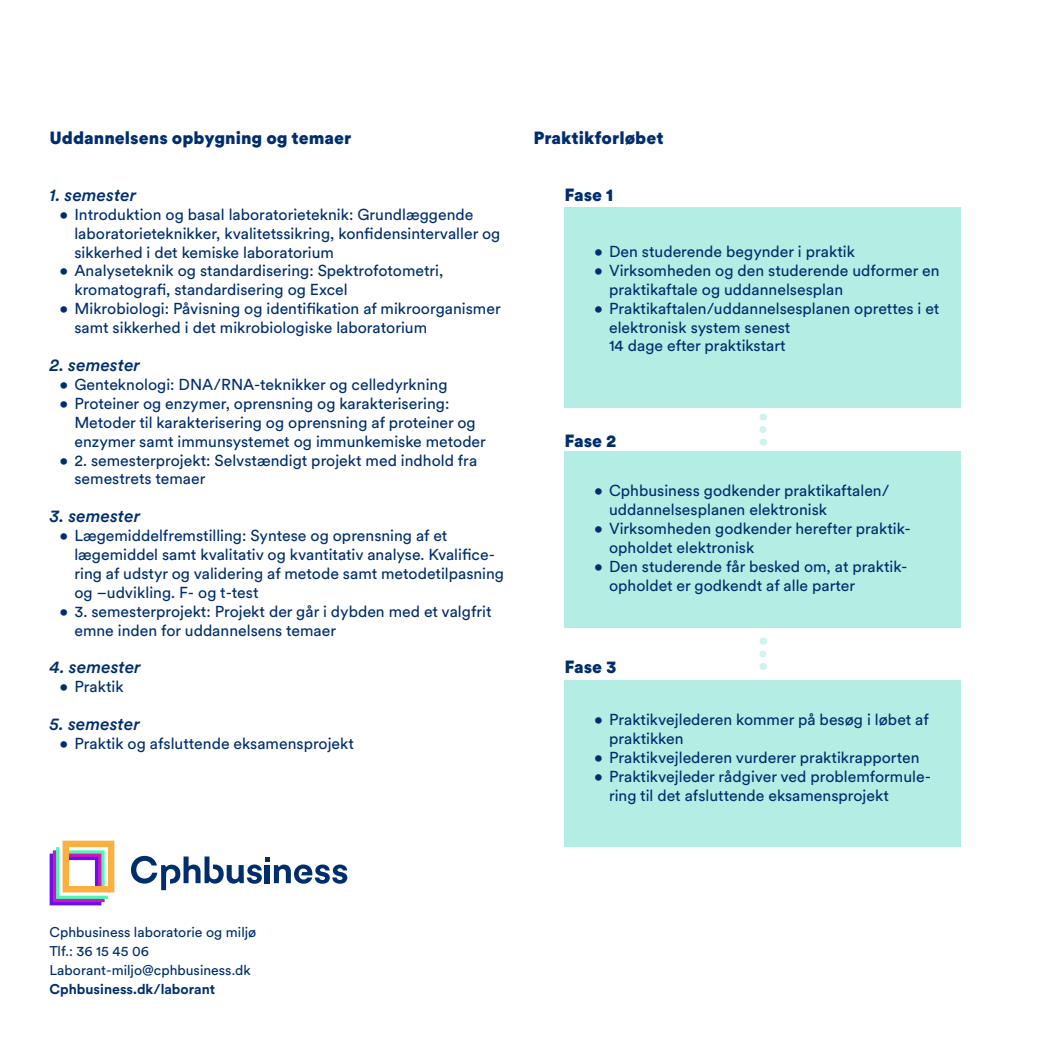
<style>
.page{position:relative;width:1042px;height:1042px;background:#fff}
.page>*{position:absolute;margin:0;border:0;box-sizing:border-box;transform-origin:0 0}
.Heading_2{font:900 17.5px "Circular XX";color:#002e6d}
.Heading_3{font:italic 500 17.5px "Circular XX";color:#002e6d}
.Liste{font:15.75px/18.9px "Circular XX";color:#002e6d}
.t1{font:14px "Circular XX";color:#002e6d}
.t2{font:700 14px "Circular XX";color:#002e6d}
</style>
<div class="page">
<div style="left:564px;top:207px;width:397px;height:201px;background:#b4ede4"></div>
<div style="left:564px;top:451px;width:397px;height:177px;background:#b4ede4"></div>
<div style="left:564px;top:680px;width:397px;height:167px;background:#b4ede4"></div>
<svg style="left:50px;top:840px;width:64px;height:65px"></svg>
<svg style="left:131px;top:856px;width:216px;height:34px"></svg>
<svg style="left:759px;top:429px;width:7px;height:17px"></svg>
<svg style="left:759px;top:654px;width:7px;height:16px"></svg>
<h2 class="Heading_2" style="left:50px;top:125px;width:303px">Uddannelsens opbygning og temaer</h2>
<h2 class="Heading_2" style="left:533px;top:125px;width:132px">Praktikforløbet</h2>
<h3 class="Heading_3" style="left:50px;top:183px;width:88px">1. semester</h3>
<p class="Liste" style="left:74px;top:204px;width:427px;text-indent:-15px">• Introduktion og basal laboratorieteknik: Grundlæggende laboratorieteknikker, kvalitetssikring, konfidensintervaller og sikkerhed i det kemiske laboratorium</p>
<p class="Liste" style="left:74px;top:261px;width:370px;text-indent:-15px">• Analyseteknik og standardisering: Spektrofotometri, kromatografi, standardisering og Excel</p>
<p class="Liste" style="left:74px;top:299px;width:428px;text-indent:-15px">• Mikrobiologi: Påvisning og identifikation af mikroorganismer samt sikkerhed i det mikrobiologiske laboratorium</p>
<h3 class="Heading_3" style="left:50px;top:353px;width:92px">2. semester</h3>
<p class="Liste" style="left:60px;top:374px;width:389px">• Genteknologi: DNA/RNA-teknikker og celledyrkning</p>
<p class="Liste" style="left:74px;top:393px;width:413px;text-indent:-15px">• Proteiner og enzymer, oprensning og karakterisering:<br>Metoder til karakterisering og oprensning af proteiner og enzymer samt immunsystemet og immunkemiske metoder</p>
<p class="Liste" style="left:74px;top:450px;width:404px;text-indent:-15px">• 2. semesterprojekt: Selvstændigt projekt med indhold fra semestrets temaer</p>
<h3 class="Heading_3" style="left:50px;top:504px;width:92px">3. semester</h3>
<p class="Liste" style="left:74px;top:525px;width:431px;text-indent:-15px">• Lægemiddelfremstilling: Syntese og oprensning af et lægemiddel samt kvalitativ og kvantitativ analyse. Kvalifice&shy;ring af udstyr og validering af metode samt metodetilpasning og –udvikling. F- og t-test</p>
<p class="Liste" style="left:74px;top:601px;width:419px;text-indent:-15px">• 3. semesterprojekt: Projekt der går i dybden med et valgfrit emne inden for uddannelsens temaer</p>
<h3 class="Heading_3" style="left:50px;top:655px;width:93px">4. semester</h3>
<p class="Liste" style="left:60px;top:677px;width:66px">• Praktik</p>
<h3 class="Heading_3" style="left:50px;top:712px;width:92px">5. semester</h3>
<p class="Liste" style="left:60px;top:733px;width:296px">• Praktik og afsluttende eksamensprojekt</p>
<p class="t1" style="left:50px;top:923px;width:208px">Cphbusiness laboratorie og miljø</p>
<p class="t1" style="left:50px;top:941px;width:101px">Tlf.: 36 15 45 06</p>
<p class="t1" style="left:50px;top:960px;width:203px">Laborant-miljo@cphbusiness.dk</p>
<p class="t2" style="left:50px;top:979px;width:167px">Cphbusiness.dk/laborant</p>
<h2 class="Heading_2" style="left:564px;top:182px;width:50px">Fase 1</h2>
<p class="Liste" style="left:594px;top:241px;width:262px">• Den studerende begynder i praktik</p>
<p class="Liste" style="left:609px;top:260px;width:332px;text-indent:-15px">• Virksomheden og den studerende udformer en praktikaftale og uddannelsesplan</p>
<p class="Liste" style="left:609px;top:298px;width:332px;text-indent:-15px">• Praktikaftalen/uddannelsesplanen oprettes i et elektronisk system senest<br>14 dage efter praktikstart</p>
<h2 class="Heading_2" style="left:564px;top:428px;width:54px">Fase 2</h2>
<p class="Liste" style="left:609px;top:481px;width:282px;text-indent:-15px">• Cphbusiness godkender praktikaftalen/ uddannelsesplanen elektronisk</p>
<p class="Liste" style="left:609px;top:518px;width:303px;text-indent:-15px">• Virksomheden godkender herefter praktik&shy;opholdet elektronisk</p>
<p class="Liste" style="left:609px;top:556px;width:300px;text-indent:-15px">• Den studerende får besked om, at praktik&shy;opholdet er godkendt af alle parter</p>
<h2 class="Heading_2" style="left:564px;top:655px;width:54px">Fase 3</h2>
<p class="Liste" style="left:609px;top:709px;width:321px;text-indent:-15px">• Praktikvejlederen kommer på besøg i løbet af praktikken</p>
<p class="Liste" style="left:594px;top:747px;width:327px">• Praktikvejlederen vurderer praktikrapporten</p>
<p class="Liste" style="left:609px;top:766px;width:323px;text-indent:-15px">• Praktikvejleder rådgiver ved problemformule&shy;ring til det afsluttende eksamensprojekt</p>
</div>
